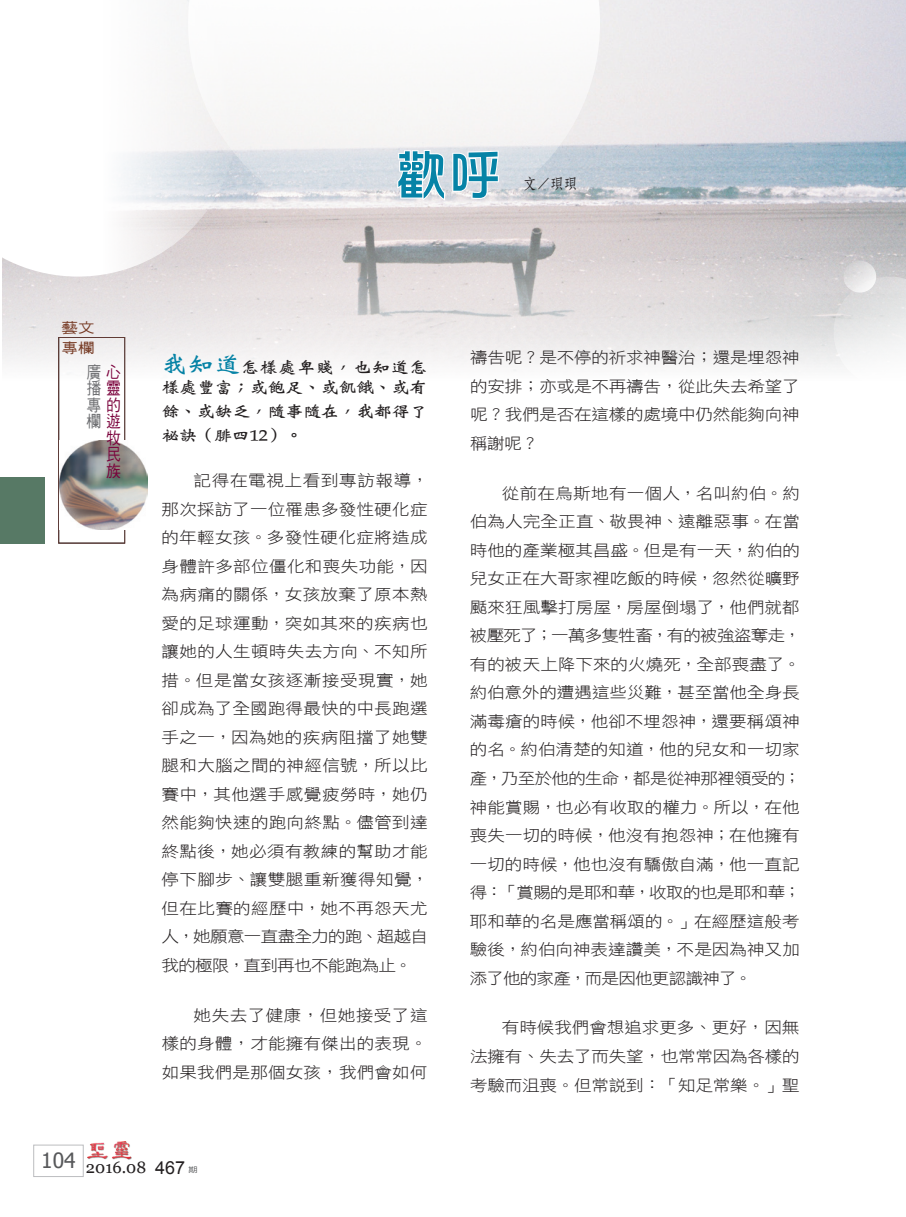
<style>
.page{position:relative;width:906px;height:1217px;background:#fff}
.page>*{position:absolute;margin:0;border:0;box-sizing:border-box;transform-origin:0 0}
.題目{font:54px "DF Hua Zong W5 WIN BF";color:#0683a6}
.t1{font:16.5px "Georgia";color:#231f20}
.t2{font:16.5px/16.5px "DF Hei W5 WIN BF";color:#6c6d70;text-align:justify;scale:.9 1}
.t3{font:16.5px/16.5px "DF Hei W5 WIN BF";color:#7a003b;text-align:justify;scale:.9 1}
.Normal經文{font:16.2px/20.2px "DF Wei Bei W7 WINP BF";letter-spacing:-.015em;color:#231f20;scale:1.11 1}
.t4{font:15.75px/28.5px "DF Hei W3 WIN BF";letter-spacing:-.01em;color:#231f20;text-align:justify;scale:1.11 1}
.作者{font:15px "DF Fang Song W6 WIN BF";color:#231f20;scale:.9 1}
.t5{font:14.1px/19.8px "DF Hei W5 WIN BF";color:#763a24;scale:1.18 1}
.t6{font:7.5px "DF Hei W5 WIN BF";color:#57585a;scale:1.25 1}
.s1{color:#7a003b}
.s2{font-size:22.95px;color:#0683a6}
.s3{font-family:"Arial";font-size:18px}
</style>
<div class="page">
<div style="left:33px;top:1144px;width:50px;height:32px;border:1px solid #bcbdc0"></div>
<img style="left:87px;top:1141px;width:44px;height:17px">
<img style="left:2px;top:0;width:904px;height:392px">
<svg style="left:237px;top:0;width:363px;height:229px;fill:#f7f6f5"></svg>
<div style="left:58px;top:337px;width:67px;height:206px;border:1px solid #613b35"></div>
<img style="left:60px;top:440px;width:88px;height:89px">
<div style="left:0;top:477px;width:45px;height:66px;background:#577965"></div>
<svg style="left:395px;top:149px;width:105px;height:54px"></svg>
<svg style="left:2px;top:0;width:235px;height:276px"></svg>
<svg style="left:833px;top:276px;width:73px;height:112px"></svg>
<div style="left:843px;top:260px;width:33px;height:32px;background:linear-gradient(to bottom,#d2d1d3,#f4f3f4);border-radius:50%"></div>
<p class="題目" style="left:394px;top:148px;width:109px">歡呼</p>
<p class="作者" style="left:523px;top:176px;width:61px">文／珼珼</p>
<p class="t5" style="left:61px;top:318px;width:29px">藝文專欄</p>
<p class="t2" style="left:86px;top:363px;width:39px">廣<span class="s1">心</span>播<span class="s1">靈</span>專<span class="s1">的</span>欄<span class="s1">遊</span></p>
<p class="t3" style="left:106px;top:429px;width:18px">牧民族</p>
<p class="Normal經文" style="left:162px;top:357px;width:241px"><span class="s2">我知道</span>怎樣處卑賤，也知道怎樣處豐富；或飽足、或飢餓、或有</p>
<p class="Normal經文" style="left:162px;top:399px;width:241px;line-height:24px">餘、或缺乏，隨事隨在，我都得了祕訣（腓四12）。</p>
<p class="t4" style="left:161px;top:466px;width:242px;text-indent:32px">記得在電視上看到專訪報導，那次採訪了一位罹患多發性硬化症的年輕女孩。多發性硬化症將造成身體許多部位僵化和喪失功能，因為病痛的關係，女孩放棄了原本熱愛的足球運動，突如其來的疾病也讓她的人生頓時失去方向、不知所措。但是當女孩逐漸接受現實，她卻成為了全國跑得最快的中長跑選手之一，因為她的疾病阻擋了她雙腿和大腦之間的神經信號，所以比賽中，其他選手感覺疲勞時，她仍然能夠快速的跑向終點。儘管到達終點後，她必須有教練的幫助才能停下腳步、讓雙腿重新獲得知覺，但在比賽的經歷中，她不再怨天尤人，她願意一直盡全力的跑、超越自我的極限，直到再也不能跑為止。</p>
<p class="t4" style="left:162px;top:1000px;width:241px;text-indent:32px">她失去了健康，但她接受了這樣的身體，才能擁有傑出的表現。如果我們是那個女孩，我們會如何</p>
<p class="t4" style="left:470px;top:343px;width:298px">禱告呢？是不停的祈求神醫治；還是埋怨神的安排；亦或是不再禱告，從此失去希望了呢？我們是否在這樣的處境中仍然能夠向神稱謝呢？</p>
<p class="t4" style="left:470px;top:478px;width:300px;text-indent:32px">從前在烏斯地有一個人，名叫約伯。約伯為人完全正直、敬畏神、遠離惡事。在當時他的產業極其昌盛。但是有一天，約伯的兒女正在大哥家裡吃飯的時候，忽然從曠野颳來狂風擊打房屋，房屋倒塌了，他們就都被壓死了；一萬多隻牲畜，有的被強盜奪走，有的被天上降下來的火燒死，全部喪盡了。約伯意外的遭遇這些災難，甚至當他全身長滿毒瘡的時候，他卻不埋怨神，還要稱頌神的名。約伯清楚的知道，他的兒女和一切家產，乃至於他的生命，都是從神那裡領受的；神能賞賜，也必有收取的權力。所以，在他喪失一切的時候，他沒有抱怨神；在他擁有一切的時候，他也沒有驕傲自滿，他一直記得：「賞賜的是耶和華，收取的也是耶和華；耶和華的名是應當稱頌的。」在經歷這般考驗後，約伯向神表達讚美，不是因為神又加添了他的家產，而是因他更認識神了。</p>
<p class="t4" style="left:470px;top:1013px;width:298px;text-indent:32px">有時候我們會想追求更多、更好，因無法擁有、失去了而失望，也常常因為各樣的考驗而沮喪。但常說到：「知足常樂。」聖</p>
<p class="t1" style="left:41px;top:1156px;width:146px"><sup>104</sup> 2016.08 <span class="s3">467</span></p>
<p class="t6" style="left:188px;top:1165px;width:9px">期</p>
</div>
